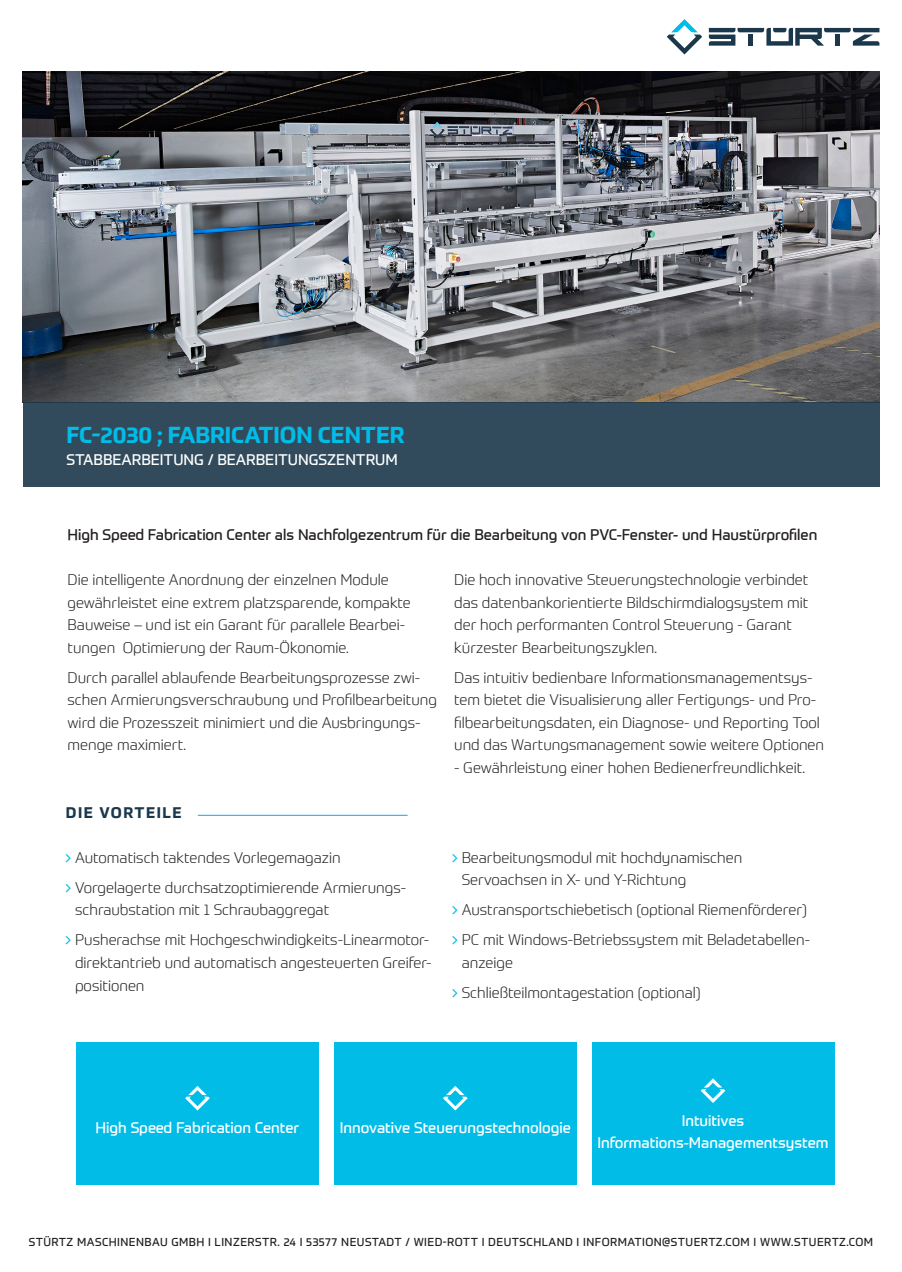
<style>
.page{position:relative;width:902px;height:1272px;background:#fff}
.page>*{position:absolute;margin:0;border:0;box-sizing:border-box;transform-origin:0 0}
.t1{font:700 22.5px "Prometo";color:#02bce8}
.t2{font:300 15px/22.5px "Prometo";color:#231f20}
.t3{font:15px "Prometo";color:#fff}
.t4{font:15px "Prometo";color:#231f20}
.t5{font:700 15px "Prometo";letter-spacing:.1em;color:#1a374b}
.t6{font:11.25px "Prometo";letter-spacing:.04em;color:#231f20}
</style>
<div class="page">
<div style="left:76px;top:1041px;width:243px;height:143px;background:#02bce8"></div>
<svg style="left:185px;top:1086px;width:25px;height:24px"></svg>
<div style="left:591px;top:1041px;width:243px;height:143px;background:#02bce8"></div>
<svg style="left:700px;top:1078px;width:25px;height:24px"></svg>
<div style="left:334px;top:1041px;width:242px;height:143px;background:#02bce8"></div>
<svg style="left:443px;top:1086px;width:24px;height:24px"></svg>
<hr style="left:198px;top:815px;width:209px;height:1px;background:#00aeef">
<svg style="left:708px;top:28px;width:171px;height:18px"></svg>
<svg style="left:666px;top:19px;width:36px;height:35px"></svg>
<img style="left:23px;top:72px;width:856px;height:330px">
<div style="left:23px;top:402px;width:856px;height:84px;background:#314b5d"></div>
<p class="t1" style="left:67px;top:420px;width:339px">FC-2030 ; FABRICATION CENTER</p>
<p class="t3" style="left:67px;top:451px;width:333px">STABBEARBEITUNG / BEARBEITUNGSZENTRUM</p>
<p class="t4" style="left:68px;top:526px;width:751px">High Speed Fabrication Center als Nachfolgezentrum für die Bearbeitung von PVC-Fenster- und Haustürprofilen</p>
<p class="t2" style="left:68px;top:568px;width:345px">Die intelligente Anordnung der einzelnen Module gewährleistet eine extrem platzsparende, kompakte Bauweise – und ist ein Garant für parallele Bearbei&shy;tungen Optimierung der Raum-Ökonomie.</p>
<p class="t2" style="left:68px;top:666px;width:371px">Durch parallel ablaufende Bearbeitungsprozesse zwi&shy;schen Armierungsverschraubung und Profilbearbeitung wird die Prozesszeit minimiert und die Ausbringungs&shy;menge maximiert.</p>
<p class="t2" style="left:454px;top:568px;width:356px">Die hoch innovative Steuerungstechnologie verbindet das datenbankorientierte Bildschirmdialogsystem mit der hoch performanten Control Steuerung - Garant kürzester Bearbeitungszyklen.</p>
<p class="t2" style="left:454px;top:666px;width:371px">Das intuitiv bedienbare Informationsmanagementsys&shy;tem bietet die Visualisierung aller Fertigungs- und Pro&shy;filbearbeitungsdaten, ein Diagnose- und Reporting Tool und das Wartungsmanagement sowie weitere Optionen</p>
<p class="t2" style="left:454px;top:756px;width:352px">- Gewährleistung einer hohen Bedienerfreundlichkeit.</p>
<p class="t5" style="left:66px;top:803px;width:117px">DIE VORTEILE</p>
<p class="t2" style="left:75px;top:846px;width:267px">Automatisch taktendes Vorlegemagazin</p>
<p class="t2" style="left:75px;top:876px;width:332px">Vorgelagerte durchsatzoptimierende Armierungs&shy;schraubstation mit 1 Schraubaggregat</p>
<p class="t2" style="left:75px;top:928px;width:358px">Pusherachse mit Hochgeschwindigkeits-Linearmotor&shy;direktantrieb und automatisch angesteuerten Greifer&shy;positionen</p>
<p class="t2" style="left:461px;top:846px;width:282px">Bearbeitungsmodul mit hochdynamischen<br>Servoachsen in X- und Y-Richtung</p>
<p class="t2" style="left:461px;top:898px;width:347px">Austransportschiebetisch (optional Riemenförderer)</p>
<p class="t2" style="left:461px;top:928px;width:350px">PC mit Windows-Betriebssystem mit Beladetabellen&shy;anzeige</p>
<p class="t2" style="left:461px;top:981px;width:240px">Schließteilmontagestation (optional)</p>
<p class="t3" style="left:96px;top:1118px;width:205px">High Speed Fabrication Center</p>
<p class="t3" style="left:340px;top:1118px;width:232px">Innovative Steuerungstechnologie</p>
<p class="t3" style="left:681px;top:1111px;width:64px">Intuitives</p>
<p class="t3" style="left:597px;top:1133px;width:233px">Informations-Managementsystem</p>
<p class="t6" style="left:29px;top:1234px;width:845px">STÜRTZ MASCHINENBAU GMBH I LINZERSTR. 24 I 53577 NEUSTADT / WIED-ROTT I DEUTSCHLAND I INFORMATION@STUERTZ.COM I WWW.STUERTZ.COM</p>
</div>
